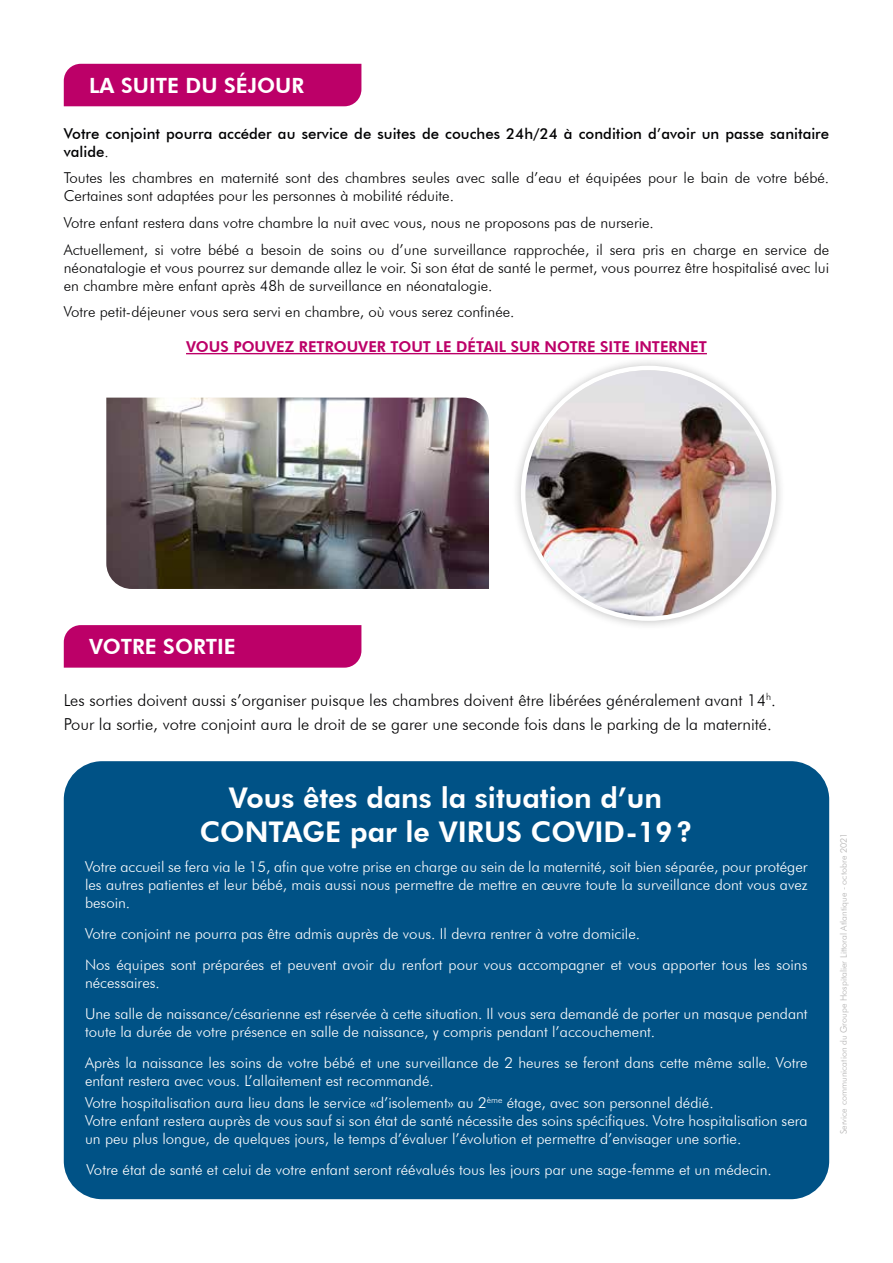
<style>
.page{position:relative;width:893px;height:1263px;background:#fff}
.page>*{position:absolute;margin:0;border:0;box-sizing:border-box;transform-origin:0 0}
.t1{font:800 28.5px/34.2px "Futura BT";color:#fff;text-align:center}
.t2{font:800 21px "Futura BT";color:#fff}
.t3{font:300 16.5px/24px "Futura BT";color:#020203}
.t4{font:300 15px/18px "Futura BT";color:#fff}
.t5{font:300 15px/18px "Futura BT";color:#020203}
.t6{font:500 15px/18px "Futura BT";color:#020203}
.t7{font:800 15px "Futura BT";color:#bc0068}
.t8{font:300 9px "Futura BT";color:#b3b2b2}
.s1{font-weight:300}
</style>
<div class="page">
<hr style="left:186px;top:353px;width:521px;height:1px;background:#bc0068">
<div style="left:64px;top:64px;width:297px;height:42px;background:#bc0068"></div>
<div style="left:64px;top:625px;width:297px;height:43px;background:#bc0068"></div>
<div style="left:64px;top:761px;width:765px;height:438px;background:#005286;border-radius:38px"></div>
<img style="left:106px;top:398px;width:383px;height:191px">
<div style="left:512px;top:356px;width:273px;height:274px;background:#000;opacity:.25"></div>
<img style="left:525px;top:370px;width:246px;height:246px;border-radius:123px">
<h2 class="t2" style="left:89px;top:73px;width:216px">LA SUITE DU SÉJOUR</h2>
<p class="t6" style="left:64px;top:125px;width:767px">Votre conjoint pourra accéder au service de suites de couches 24h/24 à condition d’avoir un passe sanitaire valide<span class="s1">.</span></p>
<p class="t5" style="left:64px;top:169px;width:767px">Toutes les chambres en maternité sont des chambres seules avec salle d’eau et équipées pour le bain de votre bébé.<br>Certaines sont adaptées pour les personnes à mobilité réduite.</p>
<p class="t5" style="left:64px;top:209px;width:767px;line-height:26.5px">Votre enfant restera dans votre chambre la nuit avec vous, nous ne proposons pas de nurserie.<br>Actuellement, si votre bébé a besoin de soins ou d’une surveillance rapprochée, il sera pris en charge en service de</p>
<p class="t5" style="left:64px;top:258px;width:767px">néonatalogie et vous pourrez sur demande allez le voir. Si son état de santé le permet, vous pourrez être hospitalisé avec lui en chambre mère enfant après 48h de surveillance en néonatalogie.</p>
<p class="t5" style="left:64px;top:303px;width:452px">Votre petit-déjeuner vous sera servi en chambre, où vous serez confinée.</p>
<p class="t7" style="left:186px;top:338px;width:522px">VOUS POUVEZ RETROUVER TOUT LE DÉTAIL SUR NOTRE SITE INTERNET</p>
<h2 class="t2" style="left:89px;top:634px;width:148px">VOTRE SORTIE</h2>
<p class="t3" style="left:64px;top:688px;width:714px">Les sorties doivent aussi s’organiser puisque les chambres doivent être libérées généralement avant 14<sup>h</sup>.<br>Pour la sortie, votre conjoint aura le droit de se garer une seconde fois dans le parking de la maternité.</p>
<h1 class="t1" style="left:200px;top:780px;width:494px">Vous êtes dans la situation d’un<br>CONTAGE par le VIRUS COVID-19?</h1>
<p class="t4" style="left:85px;top:858px;width:724px;text-align:justify">Votre accueil se fera via le 15, afin que votre prise en charge au sein de la maternité, soit bien séparée, pour protéger les autres patientes et leur bébé, mais aussi nous permettre de mettre en œuvre toute la surveillance dont vous avez besoin.</p>
<p class="t4" style="left:85px;top:918px;width:724px;line-height:30.8px">Votre conjoint ne pourra pas être admis auprès de vous. Il devra rentrer à votre domicile.<br>Nos équipes sont préparées et peuvent avoir du renfort pour vous accompagner et vous apporter tous les soins</p>
<p class="t4" style="left:85px;top:967px;width:724px;line-height:30.8px">nécessaires.<br>Une salle de naissance/césarienne est réservée à cette situation. Il vous sera demandé de porter un masque pendant</p>
<p class="t4" style="left:85px;top:1016px;width:724px;line-height:30.8px">toute la durée de votre présence en salle de naissance, y compris pendant l’accouchement.<br>Après la naissance les soins de votre bébé et une surveillance de 2 heures se feront dans cette même salle. Votre</p>
<p class="t4" style="left:85px;top:1069px;width:630px;line-height:22.2px">enfant restera avec vous. L’allaitement est recommandé.<br>Votre hospitalisation aura lieu dans le service «d’isolement» au 2<sup>ème</sup> étage, avec son personnel dédié.</p>
<p class="t4" style="left:85px;top:1111px;width:724px">Votre enfant restera auprès de vous sauf si son état de santé nécessite des soins spécifiques. Votre hospitalisation sera un peu plus longue, de quelques jours, le temps d’évaluer l’évolution et permettre d’envisager une sortie.</p>
<p class="t4" style="left:87px;top:1160px;width:687px">Votre état de santé et celui de votre enfant seront réévalués tous les jours par une sage-femme et un médecin.</p>
<p class="t8" style="left:838px;top:1134px;width:303px;rotate:-90deg">Service communication du Groupe Hospitalier Littoral Atlantique - octobre 2021</p>
</div>
